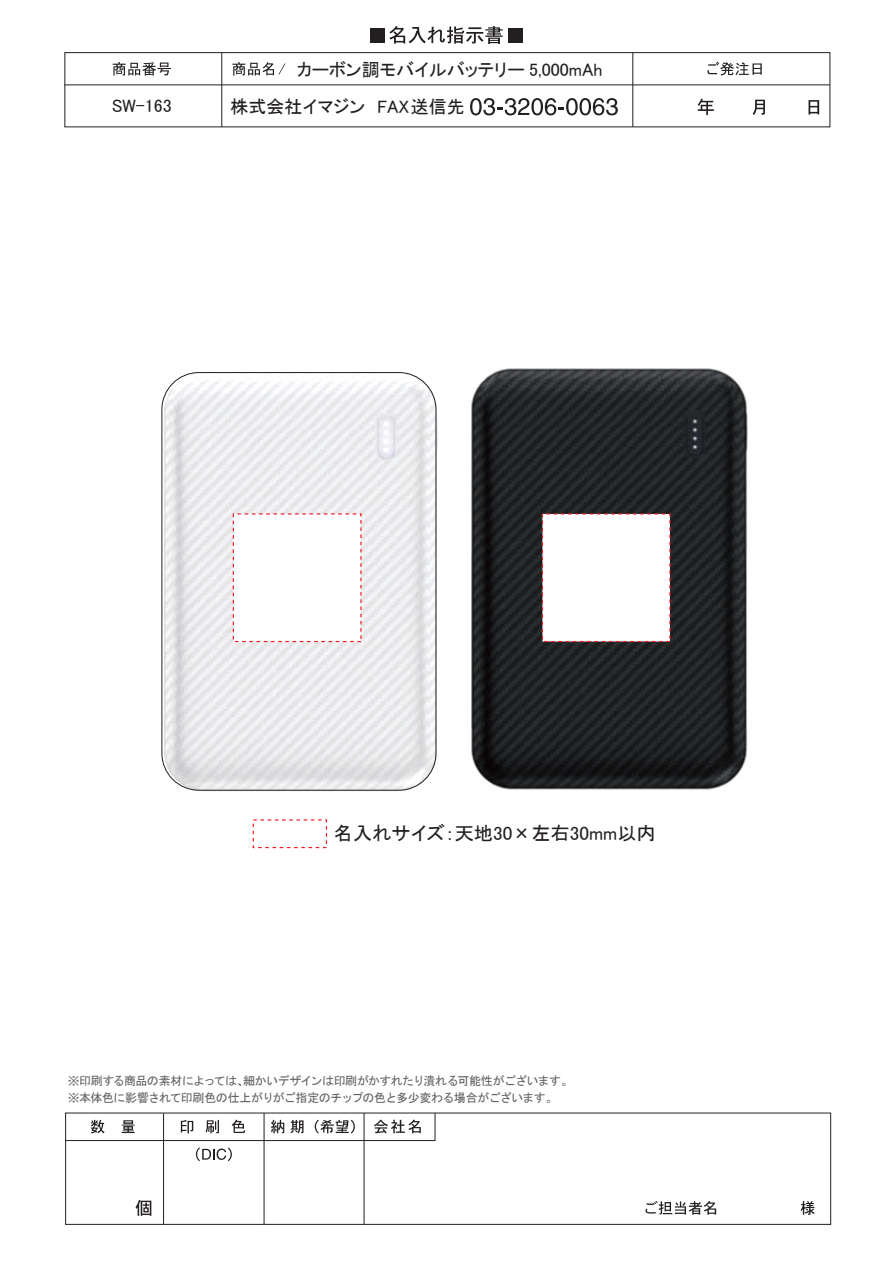
<style>
.page{position:relative;width:893px;height:1263px;background:#fff}
.page>*{position:absolute;margin:0;border:0;box-sizing:border-box;transform-origin:0 0}
.t1{font:19.2px "MS P Gothic";color:#231f20}
.t2{font:18px "MS P Gothic";color:#231f20}
.t3{font:12px/17px "MS Gothic";letter-spacing:-.045em;color:#616164}
</style>
<div class="page">
<img style="left:471px;top:368px;width:277px;height:422px">
<img style="left:161px;top:372px;width:277px;height:420px">
<div style="left:162px;top:372px;width:274px;height:418px;border:1px solid #231f20;border-radius:37px"></div>
<div style="left:65px;top:1113px;width:766px;height:112px;border:1px solid #231f20"></div>
<hr style="left:264px;top:1113px;width:1px;height:111px;background:#231f20">
<hr style="left:163px;top:1113px;width:1px;height:111px;background:#231f20">
<hr style="left:364px;top:1113px;width:1px;height:111px;background:#231f20">
<svg style="left:65px;top:1112px;width:371px;height:29px"></svg>
<svg style="left:196px;top:1147px;width:36px;height:14px"></svg>
<svg style="left:136px;top:1200px;width:15px;height:16px"></svg>
<svg style="left:645px;top:1201px;width:71px;height:14px"></svg>
<svg style="left:801px;top:1201px;width:14px;height:14px"></svg>
<div style="left:64px;top:52px;width:766px;height:75px;border:1px solid #231f20"></div>
<svg style="left:698px;top:99px;width:16px;height:16px"></svg>
<svg style="left:753px;top:100px;width:12px;height:15px"></svg>
<svg style="left:808px;top:100px;width:11px;height:15px"></svg>
<hr style="left:221px;top:53px;width:1px;height:74px;background:#231f20">
<div style="left:370px;top:28px;width:15px;height:14px;background:#231f20"></div>
<svg style="left:389px;top:26px;width:114px;height:18px"></svg>
<div style="left:508px;top:28px;width:15px;height:14px;background:#231f20"></div>
<svg style="left:470px;top:98px;width:148px;height:17px"></svg>
<hr style="left:632px;top:53px;width:1px;height:74px;background:#231f20">
<hr style="left:64px;top:84px;width:766px;height:1px;background:#231f20">
<svg style="left:113px;top:62px;width:58px;height:14px"></svg>
<svg style="left:232px;top:62px;width:53px;height:14px"></svg>
<svg style="left:707px;top:62px;width:55px;height:14px"></svg>
<div style="left:233px;top:513px;width:129px;height:129px;background:#fff"></div>
<div style="left:542px;top:513px;width:129px;height:129px;background:#fff"></div>
<h2 class="t2" style="left:112px;top:96px;width:62px">SW-163</h2>
<h2 class="t2" style="left:297px;top:60px;width:307px">カーボン調モバイルバッテリー 5,000mAh</h2>
<h2 class="t2" style="left:231px;top:98px;width:236px">株式会社イマジン FAX送信先</h2>
<h1 class="t1" style="left:334px;top:824px;width:323px">名入れサイズ：天地30×左右30mm以内</h1>
<p class="t3" style="left:68px;top:1072px;width:507px">※印刷する商品の素材によっては、細かいデザインは印刷がかすれたり潰れる可能性がございます。※本体色に影響されて印刷色の仕上がりがご指定のチップの色と多少変わる場合がございます。</p>
</div>
